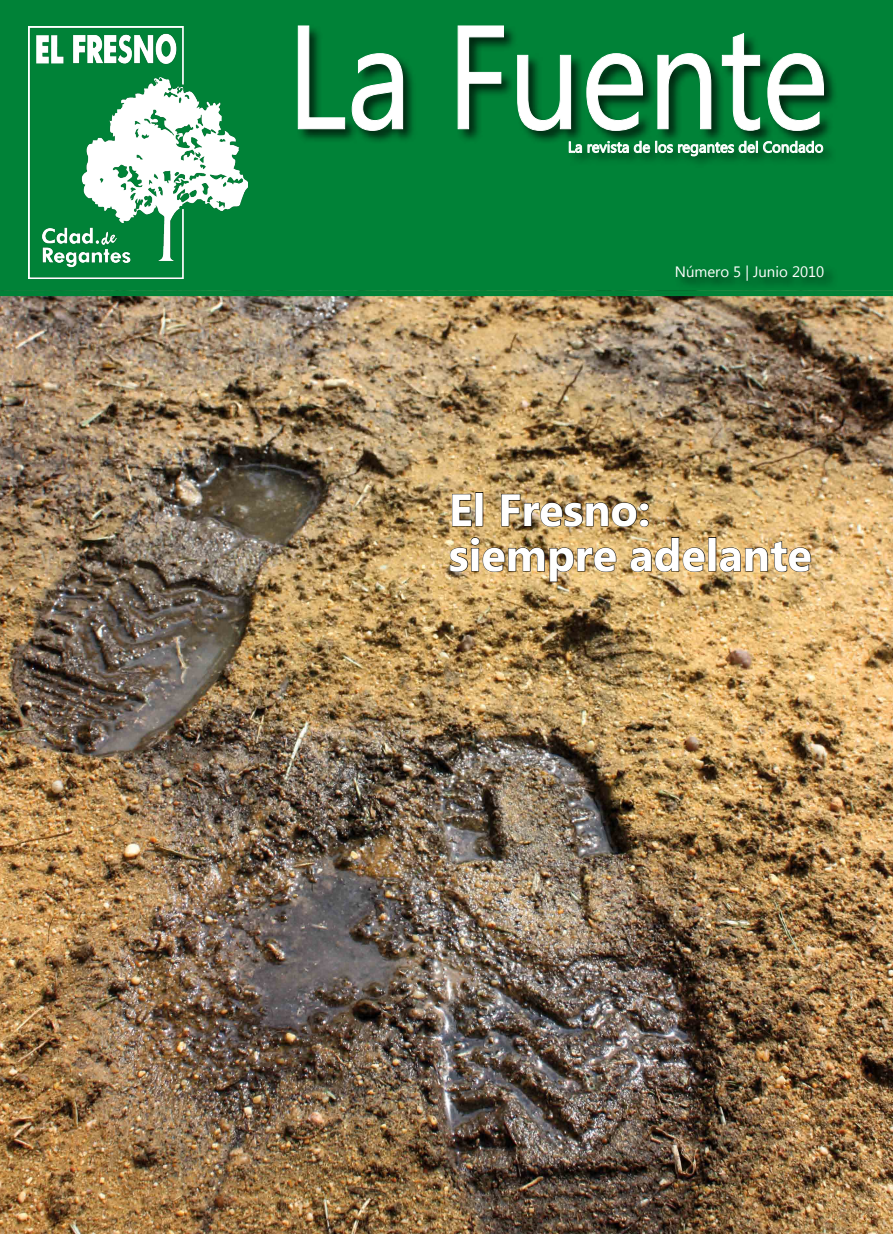
<style>
.page{position:relative;width:893px;height:1234px;background:#fff}
.page>*{position:absolute;margin:0;border:0;box-sizing:border-box;transform-origin:0 0}
.t1{font:146.7px "Segoe UI";color:#fff;scale:.87 1}
.t2{font:700 45px/45px "Segoe UI";color:#fff}
.t3{font:15px "Segoe UI";color:#fff}
</style>
<div class="page">
<img style="left:0;top:296px;width:893px;height:937px">
<div style="left:0;top:0;width:893px;height:289px;background:#008237"></div>
<div style="left:296px;top:24px;width:542px;height:120px;background:#000;opacity:.71"></div>
<svg style="left:298px;top:25px;width:47px;height:104px"></svg>
<svg style="left:351px;top:53px;width:52px;height:78px"></svg>
<svg style="left:457px;top:25px;width:47px;height:104px"></svg>
<svg style="left:517px;top:55px;width:54px;height:76px"></svg>
<svg style="left:586px;top:53px;width:57px;height:78px"></svg>
<svg style="left:657px;top:53px;width:54px;height:76px"></svg>
<svg style="left:722px;top:33px;width:38px;height:98px"></svg>
<svg style="left:767px;top:53px;width:57px;height:78px"></svg>
<div style="left:567px;top:138px;width:270px;height:30px;background:#000;opacity:.7"></div>
<svg style="left:569px;top:140px;width:81px;height:13px"></svg>
<svg style="left:656px;top:140px;width:101px;height:17px"></svg>
<svg style="left:763px;top:140px;width:60px;height:13px"></svg>
<div style="left:674px;top:263px;width:163px;height:29px;background:#000;opacity:.7"></div>
<img style="left:29px;top:26px;width:219px;height:252px">
<hr style="left:0;top:290px;width:893px;height:1px;background:#008237">
<hr style="left:0;top:291px;width:893px;height:1px;background:#008237">
<hr style="left:0;top:293px;width:893px;height:1px;background:#008237">
<hr style="left:0;top:294px;width:893px;height:1px;background:#008237">
<hr style="left:0;top:288px;width:893px;height:1px;background:#008237">
<hr style="left:0;top:295px;width:893px;height:1px;background:#008237">
<hr style="left:0;top:289px;width:893px;height:1px;background:#008237">
<hr style="left:0;top:292px;width:893px;height:1px;background:#008237">
<svg style="left:452px;top:493px;width:20px;height:33px"></svg>
<div style="left:475px;top:492px;width:8px;height:34px;border:1px solid #000"></div>
<img style="left:501px;top:493px;width:148px;height:34px">
<img style="left:450px;top:537px;width:167px;height:45px">
<svg style="left:630px;top:536px;width:75px;height:36px;background:#ba9a63"></svg>
<svg style="left:719px;top:540px;width:92px;height:32px;background:#bd9c66"></svg>
<h1 class="t1" style="left:287px;top:-25px;width:624px">La Fuente</h1>
<p class="t3" style="left:568px;top:137px;width:257px">La revista de los regantes del Condado</p>
<p class="t3" style="left:675px;top:261px;width:151px">Número 5 | Junio 2010</p>
<h2 class="t2" style="left:449px;top:485px;width:364px">El Fresno: siempre adelante</h2>
</div>
